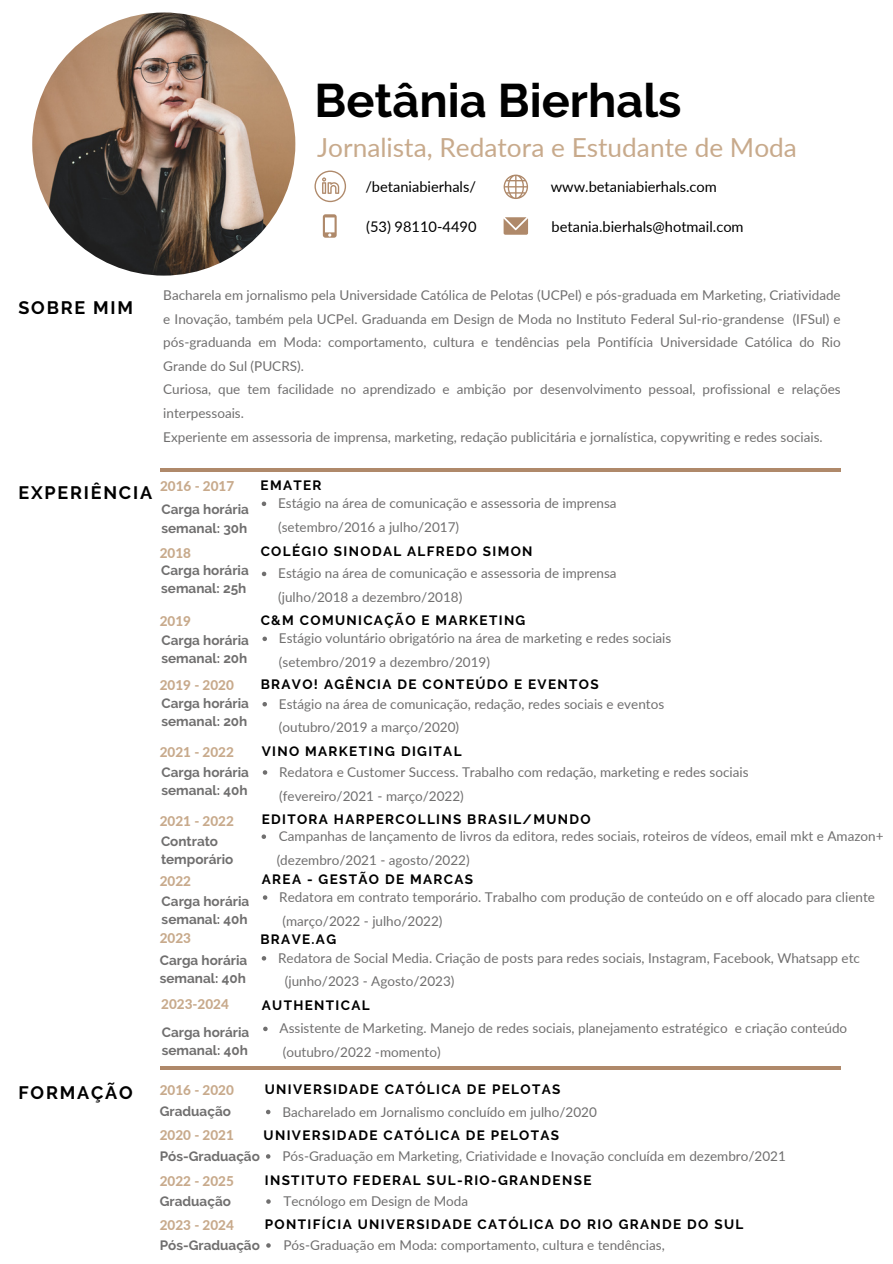
<style>
.page{position:relative;width:893px;height:1264px;background:#fff}
.page>*{position:absolute;margin:0;border:0;box-sizing:border-box;transform-origin:0 0}
.t1{font:700 46.95px "Raleway";color:#000}
.t2{font:26.25px "Lato";color:#c8aa8c}
.t3{font:700 18px "Raleway";letter-spacing:.1em;color:#000}
.t4{font:14.7px "Lato";color:#000}
.t5{font:13.5px/23.5px "Lato";color:#706f6f}
.t6{font:700 13.5px "Raleway";letter-spacing:.1em;color:#000}
.t7{font:700 13.5px/18px "Raleway";color:#706f6f}
.t8{font:800 13.5px "Lato";color:#c8aa8c}
</style>
<div class="page">
<svg style="left:314px;top:170px;width:32px;height:32px"></svg>
<svg style="left:503px;top:217px;width:25px;height:18px"></svg>
<svg style="left:503px;top:174px;width:25px;height:25px"></svg>
<svg style="left:323px;top:214px;width:13px;height:24px"></svg>
<img style="left:32px;top:12px;width:263px;height:263px;border-radius:50%">
<hr style="left:160px;top:468px;width:680px;height:4px;background:#af896a">
<hr style="left:160px;top:1066px;width:680px;height:3px;background:#af896a">
<svg style="left:266px;top:1199px;width:5px;height:4px"></svg>
<svg style="left:266px;top:1109px;width:4px;height:5px"></svg>
<svg style="left:266px;top:1154px;width:4px;height:4px"></svg>
<svg style="left:262px;top:501px;width:4px;height:5px"></svg>
<svg style="left:262px;top:571px;width:4px;height:5px"></svg>
<svg style="left:262px;top:636px;width:5px;height:5px"></svg>
<svg style="left:262px;top:702px;width:5px;height:4px"></svg>
<svg style="left:263px;top:770px;width:4px;height:4px"></svg>
<svg style="left:263px;top:895px;width:4px;height:4px"></svg>
<svg style="left:261px;top:834px;width:5px;height:5px"></svg>
<svg style="left:263px;top:1026px;width:4px;height:5px"></svg>
<svg style="left:266px;top:1243px;width:5px;height:4px"></svg>
<svg style="left:262px;top:956px;width:4px;height:4px"></svg>
<p class="t1" style="left:314px;top:73px;width:368px">Betânia Bierhals</p>
<p class="t2" style="left:317px;top:131px;width:481px">Jornalista, Redatora e Estudante de Moda</p>
<p class="t4" style="left:365px;top:177px;width:112px">/betaniabierhals/</p>
<p class="t4" style="left:550px;top:177px;width:168px">www.betaniabierhals.com</p>
<p class="t4" style="left:366px;top:217px;width:112px">(53) 98110-4490</p>
<p class="t4" style="left:551px;top:217px;width:193px">betania.bierhals@hotmail.com</p>
<h1 class="t3" style="left:18px;top:297px;width:116px">SOBRE MIM</h1>
<h2 class="t5" style="left:163px;top:283px;width:679px;text-align:justify">Bacharela em jornalismo pela Universidade Católica de Pelotas (UCPel) e pós-graduada em Marketing, Criatividade e Inovação, também pela UCPel. Graduanda em Design de Moda no Instituto Federal Sul-rio-grandense (IFSul) e pós-graduanda em Moda: comportamento, cultura e tendências pela Pontifícia Universidade Católica do Rio Grande do Sul (PUCRS).</h2>
<p class="t5" style="left:163px;top:377px;width:679px">Curiosa, que tem facilidade no aprendizado e ambição por desenvolvimento pessoal, profissional e relações interpessoais.</p>
<p class="t5" style="left:163px;top:424px;width:661px">Experiente em assessoria de imprensa, marketing, redação publicitária e jornalística, copywriting e redes sociais.</p>
<h3 class="t3" style="left:18px;top:482px;width:135px">EXPERIÊNCIA</h3>
<p class="t8" style="left:160px;top:478px;width:76px">2016 - 2017</p>
<p class="t7" style="left:161px;top:500px;width:89px">Carga horária semanal: 30h</p>
<h4 class="t8" style="left:160px;top:545px;width:33px">2018</h4>
<p class="t7" style="left:161px;top:561px;width:89px">Carga horária semanal: 25h</p>
<h5 class="t8" style="left:160px;top:613px;width:33px">2019</h5>
<h4 class="t7" style="left:161px;top:630px;width:89px">Carga horária semanal: 20h</h4>
<h4 class="t8" style="left:160px;top:676px;width:76px">2019 - 2020</h4>
<p class="t7" style="left:161px;top:694px;width:89px">Carga horária semanal: 20h</p>
<h5 class="t8" style="left:160px;top:744px;width:76px">2021 - 2022</h5>
<h4 class="t7" style="left:161px;top:763px;width:89px">Carga horária semanal: 40h</h4>
<p class="t8" style="left:160px;top:812px;width:76px">2021 - 2022</p>
<h4 class="t7" style="left:161px;top:831px;width:74px">Contrato temporário</h4>
<h4 class="t8" style="left:160px;top:873px;width:33px">2022</h4>
<p class="t7" style="left:162px;top:892px;width:89px">Carga horária semanal: 40h</p>
<h4 class="t6" style="left:260px;top:477px;width:62px">EMATER</h4>
<h4 class="t5" style="left:278px;top:491px;width:340px">Estágio na área de comunicação e assessoria de imprensa (setembro/2016 a julho/2017)</h4>
<p class="t6" style="left:261px;top:543px;width:273px">COLÉGIO SINODAL ALFREDO SIMON</p>
<p class="t5" style="left:278px;top:561px;width:340px">Estágio na área de comunicação e assessoria de imprensa (julho/2018 a dezembro/2018)</p>
<h5 class="t6" style="left:261px;top:612px;width:266px">C&amp;M COMUNICAÇÃO E MARKETING</h5>
<h4 class="t5" style="left:279px;top:626px;width:394px">Estágio voluntário obrigatório na área de marketing e redes sociais (setembro/2019 a dezembro/2019)</h4>
<h4 class="t6" style="left:261px;top:676px;width:339px">BRAVO! AGÊNCIA DE CONTEÚDO E EVENTOS</h4>
<h5 class="t5" style="left:279px;top:691px;width:387px">Estágio na área de comunicação, redação, redes sociais e eventos (outubro/2019 a março/2020)</h5>
<p class="t6" style="left:262px;top:743px;width:201px">VINO MARKETING DIGITAL</p>
<p class="t5" style="left:279px;top:760px;width:471px">Redatora e Customer Success. Trabalho com redação, marketing e redes sociais (fevereiro/2021 - março/2022)</p>
<p class="t6" style="left:262px;top:810px;width:330px">EDITORA HARPERCOLLINS BRASIL/MUNDO</p>
<p class="t5" style="left:279px;top:824px;width:606px">Campanhas de lançamento de livros da editora, redes sociais, roteiros de vídeos, email mkt e Amazon+</p>
<h5 class="t5" style="left:277px;top:847px;width:194px">(dezembro/2021 - agosto/2022)</h5>
<h4 class="t6" style="left:262px;top:871px;width:213px">AREA - GESTÃO DE MARCAS</h4>
<h4 class="t5" style="left:279px;top:885px;width:597px">Redatora em contrato temporário. Trabalho com produção de conteúdo on e off alocado para cliente</h4>
<h3 class="t5" style="left:282px;top:908px;width:161px">(março/2022 - julho/2022)</h3>
<h5 class="t8" style="left:160px;top:929px;width:33px">2023</h5>
<h4 class="t6" style="left:260px;top:931px;width:77px">BRAVE.AG</h4>
<h4 class="t5" style="left:278px;top:945px;width:583px">Redatora de Social Media. Criação de posts para redes sociais, Instagram, Facebook, Whatsapp etc</h4>
<h5 class="t5" style="left:285px;top:969px;width:171px">(junho/2023 - Agosto/2023)</h5>
<p class="t7" style="left:160px;top:950px;width:89px">Carga horária semanal: 40h</p>
<h5 class="t8" style="left:161px;top:995px;width:69px">2023-2024</h5>
<p class="t7" style="left:162px;top:1022px;width:89px">Carga horária semanal: 40h</p>
<h4 class="t6" style="left:262px;top:997px;width:109px">AUTHENTICAL</h4>
<h4 class="t5" style="left:279px;top:1016px;width:569px">Assistente de Marketing. Manejo de redes sociais, planejamento estratégico e criação conteúdo</h4>
<p class="t5" style="left:283px;top:1040px;width:159px">(outubro/2022 -momento)</p>
<h5 class="t3" style="left:18px;top:1082px;width:116px">FORMAÇÃO</h5>
<h3 class="t8" style="left:160px;top:1081px;width:76px">2016 - 2020</h3>
<h4 class="t7" style="left:160px;top:1102px;width:73px">Graduação</h4>
<h4 class="t6" style="left:265px;top:1081px;width:297px">UNIVERSIDADE CATÓLICA DE PELOTAS</h4>
<h4 class="t5" style="left:282px;top:1099px;width:316px">Bacharelado em Jornalismo concluído em julho/2020</h4>
<h4 class="t8" style="left:160px;top:1127px;width:76px">2020 - 2021</h4>
<h4 class="t6" style="left:263px;top:1126px;width:297px">UNIVERSIDADE CATÓLICA DE PELOTAS</h4>
<h5 class="t5" style="left:282px;top:1143px;width:505px">Pós-Graduação em Marketing, Criatividade e Inovação concluída em dezembro/2021</h5>
<p class="t7" style="left:160px;top:1147px;width:102px">Pós-Graduação</p>
<h4 class="t8" style="left:160px;top:1172px;width:76px">2022 - 2025</h4>
<p class="t7" style="left:160px;top:1191px;width:73px">Graduação</p>
<p class="t6" style="left:265px;top:1172px;width:328px">INSTITUTO FEDERAL SUL-RIO-GRANDENSE</p>
<h5 class="t5" style="left:283px;top:1188px;width:186px">Tecnólogo em Design de Moda</h5>
<h4 class="t8" style="left:160px;top:1216px;width:76px">2023 - 2024</h4>
<h4 class="t6" style="left:265px;top:1216px;width:480px">PONTIFÍCIA UNIVERSIDADE CATÓLICA DO RIO GRANDE DO SUL</h4>
<p class="t5" style="left:283px;top:1232px;width:383px">Pós-Graduação em Moda: comportamento, cultura e tendências,</p>
<h5 class="t7" style="left:160px;top:1235px;width:102px">Pós-Graduação</h5>
</div>
